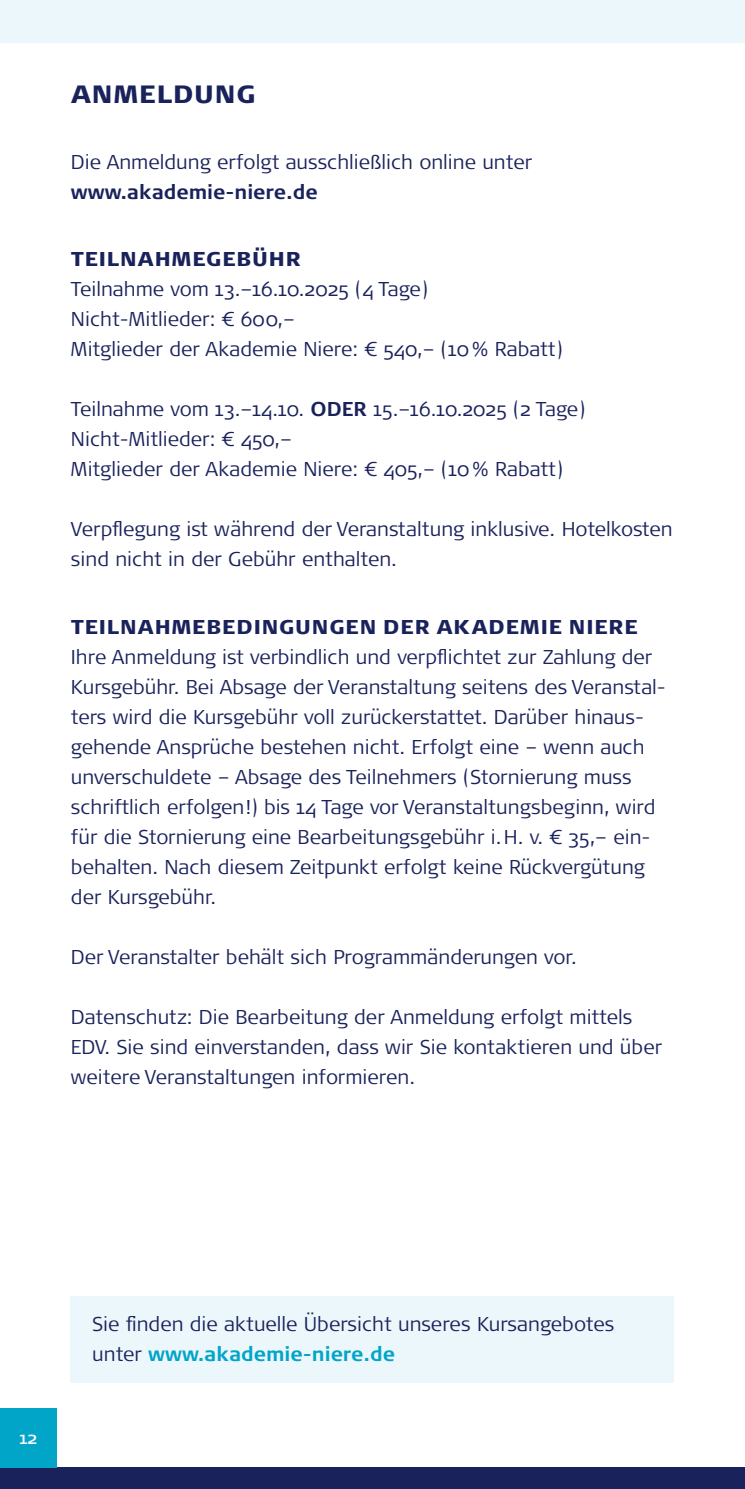
<style>
.page{position:relative;width:745px;height:1489px;background:#fff}
.page>*{position:absolute;margin:0;border:0;box-sizing:border-box;transform-origin:0 0}
.t1{font:900 25px "Signa Pro";letter-spacing:.04em;color:#1a225c}
.t2{font:300 20px/30px "Signa Pro";color:#1a225c}
.t3{font:900 20px "Signa Pro";letter-spacing:.05em;color:#1a225c}
.t4{font:700 20px "Signa Pro";color:#1a225c}
.t5{font:17.5px "Signa Pro";color:#fff}
.s1{font-weight:700}
.s2{font-weight:700;color:#00a5c8}
</style>
<div class="page">
<div style="left:0;top:1467px;width:744px;height:21px;background:#1a225c"></div>
<div style="left:0;top:0;width:744px;height:43px;background:#ecf7fb"></div>
<div style="left:0;top:1407px;width:57px;height:60px;background:#00a5c8"></div>
<div style="left:71px;top:1295px;width:602px;height:87px;background:#ecf7fb"></div>
<p class="t1" style="left:71px;top:77px;width:186px">ANMELDUNG</p>
<p class="t2" style="left:71px;top:146px;width:462px">Die Anmeldung erfolgt ausschließlich online unter</p>
<p class="t4" style="left:71px;top:178px;width:248px">www.akademie-niere.de</p>
<p class="t3" style="left:71px;top:245px;width:231px">TEILNAHMEGEBÜHR</p>
<p class="t2" style="left:71px;top:273px;width:493px">Teilnahme vom 13.–16.10.2025 (4 Tage)<br>Nicht-Mitlieder: € 600,–<br>Mitglieder der Akademie Niere: € 540,– (10% Rabatt)</p>
<p class="t2" style="left:71px;top:393px;width:515px">Teilnahme vom 13.–14.10. <span class="s1">ODER</span> 15.–16.10.2025 (2 Tage)<br>Nicht-Mitlieder: € 450,–<br>Mitglieder der Akademie Niere: € 405,– (10% Rabatt)</p>
<p class="t2" style="left:71px;top:513px;width:603px">Verpflegung ist während der Veranstaltung inklusive. Hotelkosten sind nicht in der Gebühr enthalten.</p>
<p class="t3" style="left:71px;top:613px;width:567px">TEILNAHMEBEDINGUNGEN DER AKADEMIE NIERE</p>
<p class="t2" style="left:71px;top:641px;width:596px">Ihre Anmeldung ist verbindlich und verpflichtet zur Zahlung der Kursgebühr. Bei Absage der Veranstaltung seitens des Veranstal&shy;ters wird die Kursgebühr voll zurückerstattet. Darüber hinaus&shy;gehende Ansprüche bestehen nicht. Erfolgt eine – wenn auch unverschuldete – Absage des Teilnehmers (Stornierung muss schriftlich erfolgen!) bis 14 Tage vor Veranstaltungsbeginn, wird für die Stornierung eine Bearbeitungsgebühr i.H. v. € 35,– ein&shy;behalten. Nach diesem Zeitpunkt erfolgt keine Rückvergütung der Kursgebühr.</p>
<p class="t2" style="left:71px;top:941px;width:507px">Der Veranstalter behält sich Programmänderungen vor.</p>
<p class="t2" style="left:71px;top:1001px;width:592px">Datenschutz: Die Bearbeitung der Anmeldung erfolgt mittels<br>EDV. Sie sind einverstanden, dass wir Sie kontaktieren und über weitere Veranstaltungen informieren.</p>
<p class="t5" style="left:19px;top:1425px;width:19px">12</p>
<p class="t2" style="left:92px;top:1308px;width:523px">Sie finden die aktuelle Übersicht unseres Kursangebotes unter <span class="s2">www.akademie-niere.de</span></p>
</div>
